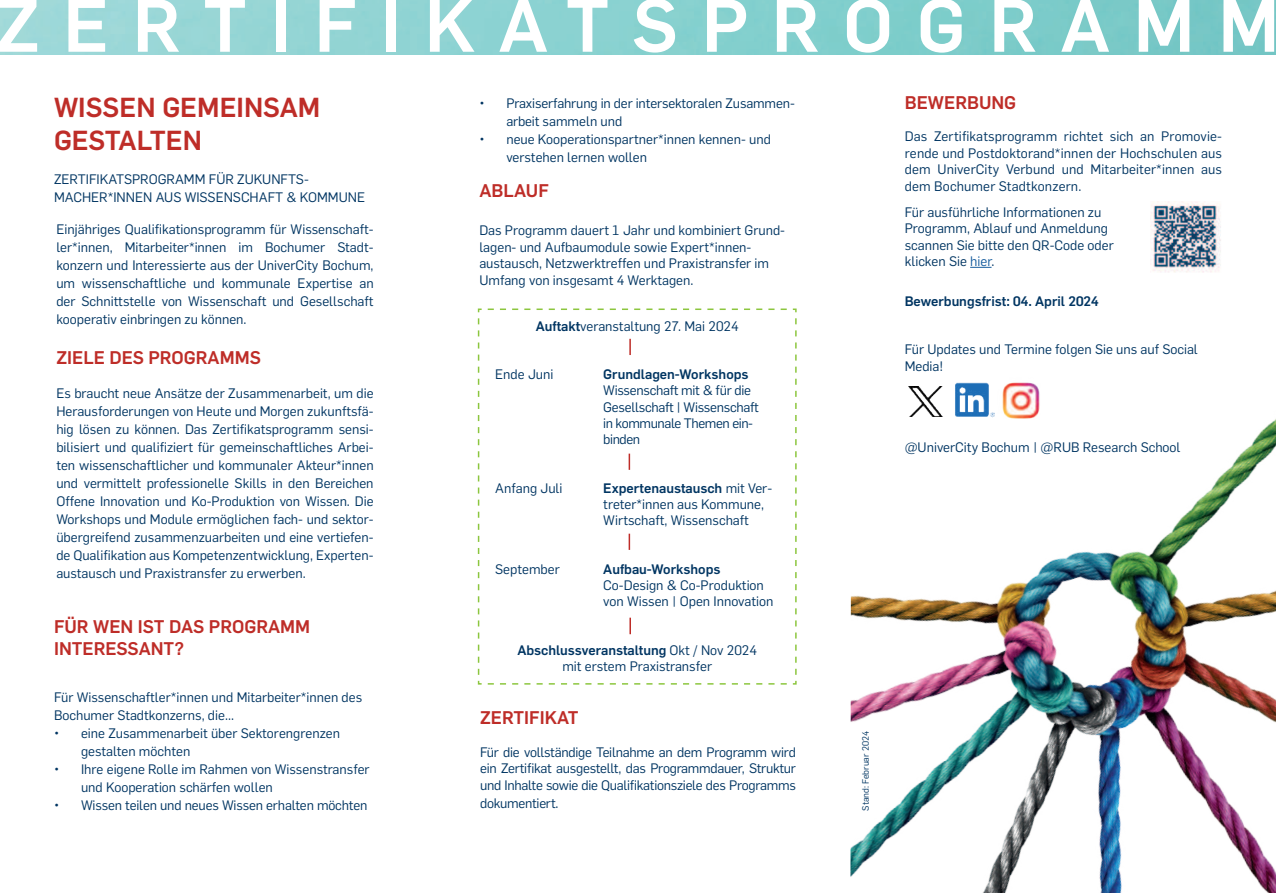
<style>
.page{position:relative;width:1276px;height:893px;background:#fff}
.page>*{position:absolute;margin:0;border:0;box-sizing:border-box;transform-origin:0 0}
.t1{font:700 73.5px "Rub Flama";letter-spacing:.32em;color:#fff}
.t2{font:700 27px/32.4px "Rub Flama";color:#be2d28}
.t3{font:700 18px/21.6px "Rub Flama";color:#be2d28}
.t4{font:13.5px/18px "Rub Flama";color:#003562}
.t5{font:13.5px/16.2px "Rub Flama";letter-spacing:-.02em;color:#003562}
.t6{font:700 13.5px "Rub Flama";color:#003562}
.t7{font:9px "Rub Flama";color:#003562}
.s1{font-weight:700}
.s2{color:#175d9e}
</style>
<div class="page">
<img style="left:850px;top:412px;width:426px;height:481px">
<img style="left:908px;top:386px;width:35px;height:31px">
<img style="left:998px;top:382px;width:46px;height:42px">
<img style="left:949px;top:382px;width:45px;height:39px">
<img style="left:1150px;top:202px;width:71px;height:70px">
<svg style="left:477px;top:308px;width:320px;height:377px"></svg>
<svg style="left:628px;top:534px;width:2px;height:16px"></svg>
<svg style="left:628px;top:454px;width:2px;height:16px"></svg>
<svg style="left:629px;top:339px;width:2px;height:16px"></svg>
<svg style="left:629px;top:618px;width:2px;height:16px"></svg>
<svg style="left:970px;top:267px;width:21px;height:1px"></svg>
<h1 class="t1" style="left:-4px;top:-15px;width:1285px">ZERTIFIKATSPROGRAMM</h1>
<h2 class="t2" style="left:54px;top:92px;width:268px">WISSEN GEMEINSAM<br>GESTALTEN</h2>
<p class="t4" style="left:54px;top:170px;width:313px">ZERTIFIKATSPROGRAMM FÜR ZUKUNFTS-<br>MACHER*INNEN AUS WISSENSCHAFT &amp; KOMMUNE</p>
<p class="t4" style="left:56px;top:219px;width:319px;text-align:justify">Einjähriges Quali昀椀kationsprogramm für Wissenschaft&shy;ler*innen, Mitarbeiter*innen im Bochumer Stadt&shy;konzern und Interessierte aus der UniverCity Bochum, um wissenschaftliche und kommunale Expertise an der Schnittstelle von Wissenschaft und Gesellschaft kooperativ einbringen zu können.</p>
<h3 class="t3" style="left:56px;top:346px;width:206px">ZIELE DES PROGRAMMS</h3>
<p class="t4" style="left:56px;top:384px;width:319px;text-align:justify">Es braucht neue Ansätze der Zusammenarbeit, um die Herausforderungen von Heute und Morgen zukunftsfä&shy;hig lösen zu können. Das Zerti昀椀katsprogramm sensi&shy;bilisiert und quali昀椀ziert für gemeinschaftliches Arbei&shy;ten wissenschaftlicher und kommunaler Akteur*innen und vermittelt professionelle Skills in den Bereichen Offene Innovation und Ko-Produktion von Wissen. Die Workshops und Module ermöglichen fach- und sektor&shy;übergreifend zusammenzuarbeiten und eine vertiefen&shy;de Quali昀椀kation aus Kompetenzentwicklung, Experten&shy;austausch und Praxistransfer zu erwerben.</p>
<h3 class="t3" style="left:54px;top:616px;width:258px">FÜR WEN IST DAS PROGRAMM<br>INTERESSANT?</h3>
<p class="t4" style="left:54px;top:688px;width:310px">Für Wissenschaftler*innen und Mitarbeiter*innen des<br>Bochumer Stadtkonzerns, die...</p>
<p class="t4" style="left:81px;top:724px;width:260px;text-indent:-27px">• eine Zusammenarbeit über Sektorengrenzen gestalten möchten</p>
<p class="t4" style="left:81px;top:760px;width:290px;text-indent:-27px">• Ihre eigene Rolle im Rahmen von Wissenstransfer und Kooperation schärfen wollen</p>
<p class="t4" style="left:54px;top:796px;width:315px">• Wissen teilen und neues Wissen erhalten möchten</p>
<p class="t4" style="left:506px;top:94px;width:290px;text-indent:-27px">• Praxiserfahrung in der intersektoralen Zusammen&shy;arbeit sammeln und</p>
<p class="t4" style="left:506px;top:130px;width:266px;text-indent:-27px">• neue Kooperationspartner*innen kennen- und verstehen lernen wollen</p>
<h3 class="t3" style="left:479px;top:180px;width:71px">ABLAUF</h3>
<p class="t4" style="left:479px;top:222px;width:307px;line-height:16.5px">Das Programm dauert 1 Jahr und kombiniert Grund&shy;lagen- und Aufbaumodule sowie Expert*innen&shy;austausch, Netzwerktreffen und Praxistransfer im Umfang von insgesamt 4 Werktagen.</p>
<p class="t4" style="left:536px;top:317px;width:204px"><span class="s1">Auftakt</span>veranstaltung 27. Mai 2024</p>
<p class="t4" style="left:495px;top:366px;width:60px">Ende Juni</p>
<p class="t6" style="left:603px;top:367px;width:147px">Grundlagen-Workshops</p>
<p class="t5" style="left:603px;top:383px;width:157px">Wissenschaft mit &amp; für die<br>Gesellschaft | Wissenschaft in kommunale Themen ein&shy;binden</p>
<p class="t4" style="left:495px;top:479px;width:69px">Anfang Juli</p>
<p class="t4" style="left:603px;top:480px;width:170px;line-height:16.2px"><span class="s1">Expertenaustausch</span> mit Ver&shy;treter*innen aus Kommune,<br>Wirtschaft, Wissenschaft</p>
<p class="t4" style="left:495px;top:560px;width:66px">September</p>
<p class="t6" style="left:603px;top:561px;width:119px">Aufbau-Workshops</p>
<p class="t4" style="left:603px;top:577px;width:171px;line-height:16.2px">Co-Design &amp; Co-Produktion von Wissen | Open Innovation</p>
<p class="t4" style="left:517px;top:642px;width:241px;line-height:16.2px;text-align:center"><span class="s1">Abschlussveranstaltung</span> Okt / Nov 2024 mit erstem Praxistransfer</p>
<h3 class="t3" style="left:480px;top:707px;width:100px">ZERTIFIKAT</h3>
<p class="t4" style="left:480px;top:744px;width:317px;line-height:16.5px;text-align:justify">Für die vollständige Teilnahme an dem Programm wird ein Zerti昀椀kat ausgestellt, das Programmdauer, Struktur und Inhalte sowie die Quali昀椀kationsziele des Programms</p>
<p class="t5" style="left:480px;top:795px;width:80px">dokumentiert.</p>
<h3 class="t3" style="left:904px;top:92px;width:113px">BEWERBUNG</h3>
<p class="t4" style="left:904px;top:128px;width:319px;line-height:16.5px;text-align:justify">Das Zerti昀椀katsprogramm richtet sich an Promovie&shy;rende und Postdoktorand*innen der Hochschulen aus dem UniverCity Verbund und Mitarbeiter*innen aus dem Bochumer Stadtkonzern.</p>
<p class="t4" style="left:904px;top:204px;width:210px;line-height:16.5px">Für ausführliche Informationen zu<br>Programm, Ablauf und Anmeldung scannen Sie bitte den QR-Code oder klicken Sie <span class="s2">hier</span>.</p>
<p class="t6" style="left:904px;top:293px;width:196px">Bewerbungsfrist: 04. April 2024</p>
<p class="t4" style="left:904px;top:342px;width:295px;line-height:16.2px">Für Updates und Termine folgen Sie uns auf Social<br>Media!</p>
<p class="t4" style="left:904px;top:438px;width:277px">@UniverCity Bochum | @RUB Research School</p>
<p class="t7" style="left:861px;top:811px;width:81px;rotate:-90deg">Stand: Februar 2024</p>
</div>
